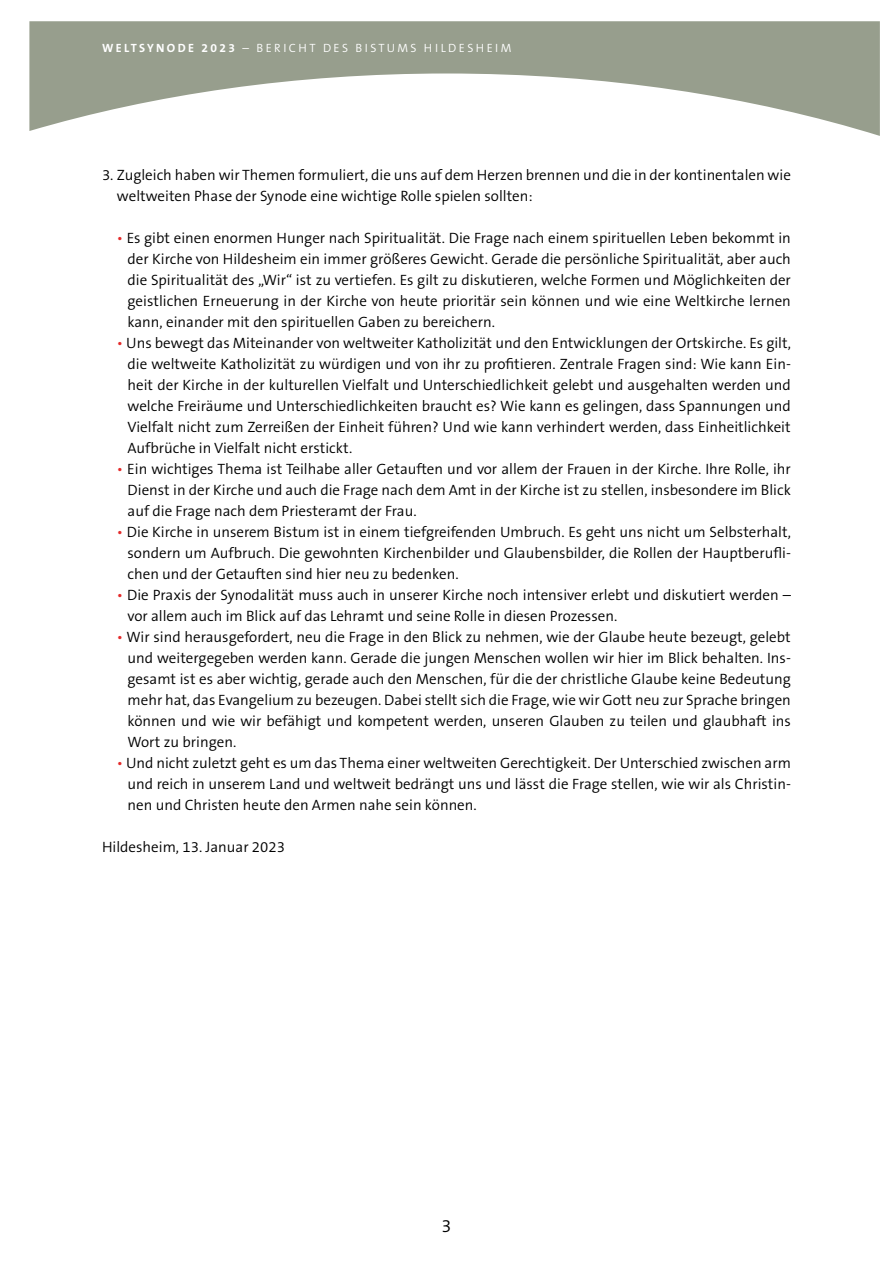
<style>
.page{position:relative;width:893px;height:1263px;background:#fff}
.page>*{position:absolute;margin:0;border:0;box-sizing:border-box;transform-origin:0 0}
.t1{font:300 18px "The Sans B4";color:#000}
.t2{font:300 15px/21px "The Sans B4";color:#000;text-align:justify}
.t3{font:300 12px "The Sans B4";letter-spacing:.2em;color:#fff}
.s1{font-family:"The Sans B7";font-weight:700}
.s2{color:#e42b2b}
</style>
<div class="page">
<svg style="left:29px;top:21px;width:851px;height:115px;fill:#979e8d"></svg>
<p class="t3" style="left:102px;top:42px;width:411px"><span class="s1">WELTSYNODE 2023</span> – BERICHT DES BISTUMS HILDESHEIM</p>
<p class="t2" style="left:117px;top:165px;width:675px;text-indent:-15px">3. Zugleich haben wir Themen formuliert, die uns auf dem Herzen brennen und die in der kontinentalen wie weltweiten Phase der Synode eine wichtige Rolle spielen sollten:</p>
<p class="t2" style="left:128px;top:228px;width:665px;text-indent:-11px"><span class="s2">•</span> Es gibt einen enormen Hunger nach Spiritualität. Die Frage nach einem spirituellen Leben bekommt in der Kirche von Hildesheim ein immer größeres Gewicht. Gerade die persönliche Spiritualität, aber auch die Spiritualität des „Wir“ ist zu vertiefen. Es gilt zu diskutieren, welche Formen und Möglichkeiten der geistlichen Erneuerung in der Kirche von heute prioritär sein können und wie eine Weltkirche lernen kann, einander mit den spirituellen Gaben zu bereichern.</p>
<p class="t2" style="left:128px;top:333px;width:665px;text-indent:-11px"><span class="s2">•</span> Uns bewegt das Miteinander von weltweiter Katholizität und den Entwicklungen der Ortskirche. Es gilt, die weltweite Katholizität zu würdigen und von ihr zu profitieren. Zentrale Fragen sind: Wie kann Ein&shy;heit der Kirche in der kulturellen Vielfalt und Unterschiedlichkeit gelebt und ausgehalten werden und welche Freiräume und Unterschiedlichkeiten braucht es? Wie kann es gelingen, dass Spannungen und Vielfalt nicht zum Zerreißen der Einheit führen? Und wie kann verhindert werden, dass Einheitlichkeit Aufbrüche in Vielfalt nicht erstickt.</p>
<p class="t2" style="left:128px;top:459px;width:665px;text-indent:-11px"><span class="s2">•</span> Ein wichtiges Thema ist Teilhabe aller Getauften und vor allem der Frauen in der Kirche. Ihre Rolle, ihr Dienst in der Kirche und auch die Frage nach dem Amt in der Kirche ist zu stellen, insbesondere im Blick auf die Frage nach dem Priesteramt der Frau.</p>
<p class="t2" style="left:128px;top:522px;width:665px;text-indent:-11px"><span class="s2">•</span> Die Kirche in unserem Bistum ist in einem tiefgreifenden Umbruch. Es geht uns nicht um Selbsterhalt, sondern um Aufbruch. Die gewohnten Kirchenbilder und Glaubensbilder, die Rollen der Hauptberufli&shy;chen und der Getauften sind hier neu zu bedenken.</p>
<p class="t2" style="left:128px;top:585px;width:665px;text-indent:-11px"><span class="s2">•</span> Die Praxis der Synodalität muss auch in unserer Kirche noch intensiver erlebt und diskutiert werden – vor allem auch im Blick auf das Lehramt und seine Rolle in diesen Prozessen.</p>
<p class="t2" style="left:128px;top:627px;width:665px;text-indent:-11px"><span class="s2">•</span> Wir sind herausgefordert, neu die Frage in den Blick zu nehmen, wie der Glaube heute bezeugt, gelebt und weitergegeben werden kann. Gerade die jungen Menschen wollen wir hier im Blick behalten. Ins&shy;gesamt ist es aber wichtig, gerade auch den Menschen, für die der christliche Glaube keine Bedeutung mehr hat, das Evangelium zu bezeugen. Dabei stellt sich die Frage, wie wir Gott neu zur Sprache bringen können und wie wir befähigt und kompetent werden, unseren Glauben zu teilen und glaubhaft ins Wort zu bringen.</p>
<p class="t2" style="left:128px;top:753px;width:665px;text-indent:-11px"><span class="s2">•</span> Und nicht zuletzt geht es um das Thema einer weltweiten Gerechtigkeit. Der Unterschied zwischen arm und reich in unserem Land und weltweit bedrängt uns und lässt die Frage stellen, wie wir als Christin&shy;nen und Christen heute den Armen nahe sein können.</p>
<p class="t2" style="left:102px;top:837px;width:184px">Hildesheim, 13. Januar 2023</p>
<p class="t1" style="left:442px;top:1216px;width:11px">3</p>
</div>
